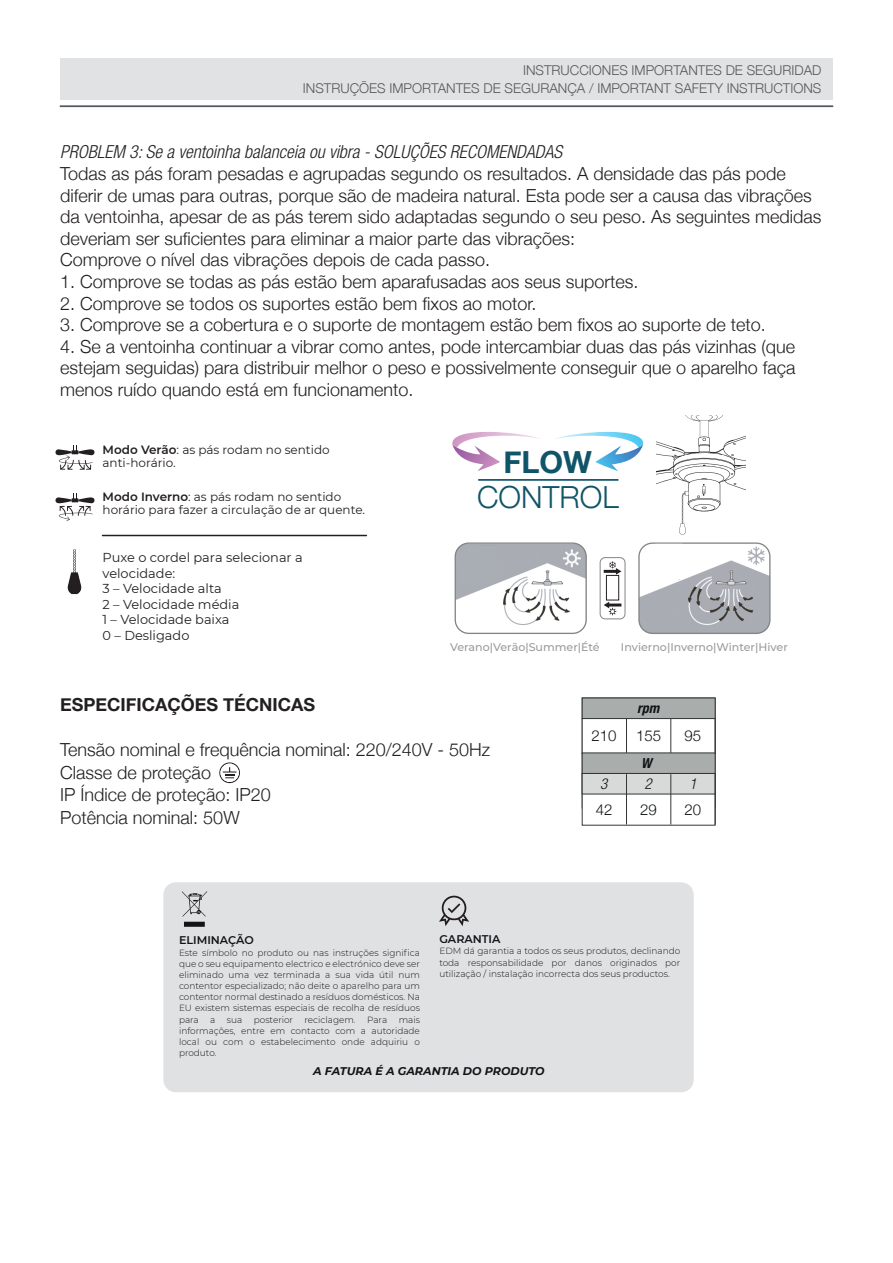
<style>
.page{position:relative;width:893px;height:1263px;background:#fff}
.page>*{position:absolute;margin:0;border:0;box-sizing:border-box;transform-origin:0 0}
.t1{font:300 30.45px "Helvetica Neue";color:#105468}
.t2{font:700 30.45px "Helvetica Neue";color:#105468}
.t3{font:300 18px/21.6px "Helvetica Neue";color:#231f20}
.t4{font:italic 300 condensed 18px "Helvetica Neue";color:#231f20}
.t5{font:700 18px "Helvetica Neue";color:#231f20}
.t6{font:300 15px "Helvetica Neue";color:#111416}
.t7{font:italic 300 condensed 15px "Helvetica Neue";color:#111416}
.t8{font:italic 700 condensed 13.95px "Helvetica Neue";color:#111416}
.t9{font:300 13.5px/18px "Helvetica Neue";color:#57585a;text-align:right}
.t10{font:12.9px/15.5px "Montserrat";color:#231f20}
.t11{font:12px/13.5px "Montserrat";color:#231f20}
.t12{font:500 11.1px "Montserrat";color:#9b9b9a}
.t13{font:italic 700 11.1px "Montserrat";color:#111416}
.t14{font:600 11.1px "Montserrat";color:#111416}
.t15{font:300 9px/11.1px "Montserrat";color:#111416;text-align:justify}
.s1{font-weight:600}
</style>
<div class="page">
<div style="left:60px;top:105px;width:773px;height:2px;border:1px solid #57585a"></div>
<div style="left:60px;top:58px;width:773px;height:42px;background:#e1e2e4"></div>
<svg style="left:219px;top:762px;width:21px;height:21px"></svg>
<div style="left:582px;top:698px;width:133px;height:21px;background:#a9adac;border:1px solid #333739"></div>
<div style="left:582px;top:718px;width:133px;height:36px;background:#fff;border:1px solid #333739"></div>
<div style="left:582px;top:753px;width:133px;height:21px;background:#a9adac"></div>
<hr style="left:626px;top:718px;width:1px;height:35px;background:#333739">
<hr style="left:671px;top:718px;width:1px;height:35px;background:#333739">
<hr style="left:715px;top:718px;width:1px;height:35px;background:#333739">
<div style="left:582px;top:773px;width:133px;height:21px;background:#d8dad9;border:1px solid #333739"></div>
<hr style="left:626px;top:774px;width:1px;height:50px;background:#333739">
<hr style="left:671px;top:774px;width:1px;height:50px;background:#333739">
<hr style="left:715px;top:774px;width:1px;height:50px;background:#333739">
<div style="left:163px;top:882px;width:531px;height:210px;background:#e0e1e3;border-radius:13px"></div>
<svg style="left:182px;top:891px;width:25px;height:36px"></svg>
<svg style="left:439px;top:895px;width:30px;height:31px"></svg>
<hr style="left:478px;top:479px;width:140px;height:2px;background:#105468">
<svg style="left:555px;top:432px;width:89px;height:39px"></svg>
<svg style="left:452px;top:432px;width:87px;height:39px"></svg>
<svg style="left:657px;top:416px;width:88px;height:118px"></svg>
<svg style="left:56px;top:445px;width:38px;height:25px"></svg>
<svg style="left:56px;top:493px;width:38px;height:28px"></svg>
<hr style="left:102px;top:535px;width:265px;height:1px;background:#231f20">
<svg style="left:67px;top:549px;width:15px;height:45px"></svg>
<div style="left:600px;top:557px;width:25px;height:62px;border:1px solid #838686;border-radius:5px"></div>
<svg style="left:604px;top:561px;width:17px;height:14px"></svg>
<svg style="left:604px;top:602px;width:17px;height:13px"></svg>
<div style="left:606px;top:575px;width:13px;height:25px;border:1px solid #231f20"></div>
<svg style="left:455px;top:542px;width:132px;height:92px"></svg>
<svg style="left:638px;top:542px;width:133px;height:92px"></svg>
<p class="t9" style="left:303px;top:61px;width:520px">INSTRUCCIONES IMPORTANTES DE SEGURIDAD<br>INSTRUÇÕES IMPORTANTES DE SEGURANÇA / IMPORTANT SAFETY INSTRUCTIONS</p>
<p class="t4" style="left:60px;top:142px;width:503px">PROBLEM 3: Se a ventoinha balanceia ou vibra - SOLUÇÕES RECOMENDADAS</p>
<p class="t3" style="left:60px;top:161px;width:763px">Todas as pás foram pesadas e agrupadas segundo os resultados. A densidade das pás pode diferir de umas para outras, porque são de madeira natural. Esta pode ser a causa das vibrações da ventoinha, apesar de as pás terem sido adaptadas segundo o seu peso. As seguintes medidas deveriam ser suficientes para eliminar a maior parte das vibrações:<br>Comprove o nível das vibrações depois de cada passo.</p>
<p class="t3" style="left:60px;top:269px;width:580px">1. Comprove se todas as pás estão bem aparafusadas aos seus suportes.</p>
<p class="t3" style="left:60px;top:291px;width:478px">2. Comprove se todos os suportes estão bem fixos ao motor.</p>
<p class="t3" style="left:60px;top:313px;width:707px">3. Comprove se a cobertura e o suporte de montagem estão bem fixos ao suporte de teto.</p>
<p class="t3" style="left:60px;top:334px;width:737px;text-align:justify">4. Se a ventoinha continuar a vibrar como antes, pode intercambiar duas das pás vizinhas (que estejam seguidas) para distribuir melhor o peso e possivelmente conseguir que o aparelho faça menos ruído quando está em funcionamento.</p>
<p class="t11" style="left:103px;top:442px;width:229px"><span class="s1">Modo Verão</span>: as pás rodam no sentido anti-horário.</p>
<p class="t11" style="left:103px;top:489px;width:264px"><span class="s1">Modo Inverno</span>: as pás rodam no sentido horário para fazer a circulação de ar quente.</p>
<p class="t10" style="left:103px;top:549px;width:202px">Puxe o cordel para selecionar a velocidade:<br>3 – Velocidade alta<br>2 – Velocidade média<br>1 – Velocidade baixa<br>0 – Desligado</p>
<h1 class="t2" style="left:503px;top:438px;width:90px">FLOW</h1>
<h1 class="t1" style="left:477px;top:472px;width:143px">CONTROL</h1>
<p class="t12" style="left:450px;top:639px;width:151px">Verano|Verão|Summer|Été</p>
<p class="t12" style="left:621px;top:639px;width:168px">Invierno|Inverno|Winter|Hiver</p>
<p class="t5" style="left:60px;top:690px;width:257px">ESPECIFICAÇÕES TÉCNICAS</p>
<p class="t3" style="left:60px;top:737px;width:431px;line-height:22.5px">Tensão nominal e frequência nominal: 220/240V - 50Hz<br>Classe de proteção<br>IP Índice de proteção: IP20<br>Potência nominal: 50W</p>
<p class="t8" style="left:637px;top:699px;width:24px">rpm</p>
<p class="t6" style="left:591px;top:724px;width:27px">210</p>
<p class="t6" style="left:636px;top:724px;width:27px">155</p>
<p class="t6" style="left:685px;top:724px;width:18px">95</p>
<p class="t8" style="left:641px;top:755px;width:12px">W</p>
<p class="t7" style="left:600px;top:775px;width:9px">3</p>
<p class="t7" style="left:644px;top:775px;width:9px">2</p>
<p class="t7" style="left:689px;top:775px;width:9px">1</p>
<p class="t6" style="left:596px;top:797px;width:18px">42</p>
<p class="t6" style="left:640px;top:797px;width:18px">29</p>
<p class="t6" style="left:685px;top:797px;width:18px">20</p>
<p class="t14" style="left:179px;top:933px;width:76px">ELIMINAÇÃO</p>
<p class="t15" style="left:179px;top:946px;width:242px">Este símbolo no produto ou nas instruções significa que o seu equipamento electrico e electrónico deve ser eliminado uma vez terminada a sua vida útil num contentor especializado; não deite o aparelho para um contentor normal destinado a resíduos domésticos. Na EU existem sistemas especiais de recolha de resíduos para</p>
<p class="t15" style="left:210px;top:1013px;width:7px">a</p>
<p class="t15" style="left:227px;top:1013px;width:17px">sua</p>
<p class="t15" style="left:254px;top:1013px;width:41px">posterior</p>
<p class="t15" style="left:305px;top:1013px;width:53px">reciclagem.</p>
<p class="t15" style="left:367px;top:1013px;width:22px">Para</p>
<p class="t15" style="left:179px;top:1013px;width:242px;text-indent:220px">mais informações, entre em contacto com a autoridade local ou com o estabelecimento onde adquiriu o produto.</p>
<p class="t14" style="left:439px;top:931px;width:63px">GARANTIA</p>
<p class="t15" style="left:439px;top:945px;width:242px">EDM dá garantia a todos os seus produtos, declinando toda responsabilidade por danos originados por utilização / instalação incorrecta dos seus productos.</p>
<p class="t13" style="left:313px;top:1063px;width:233px">A FATURA É A GARANTIA DO PRODUTO</p>
</div>
